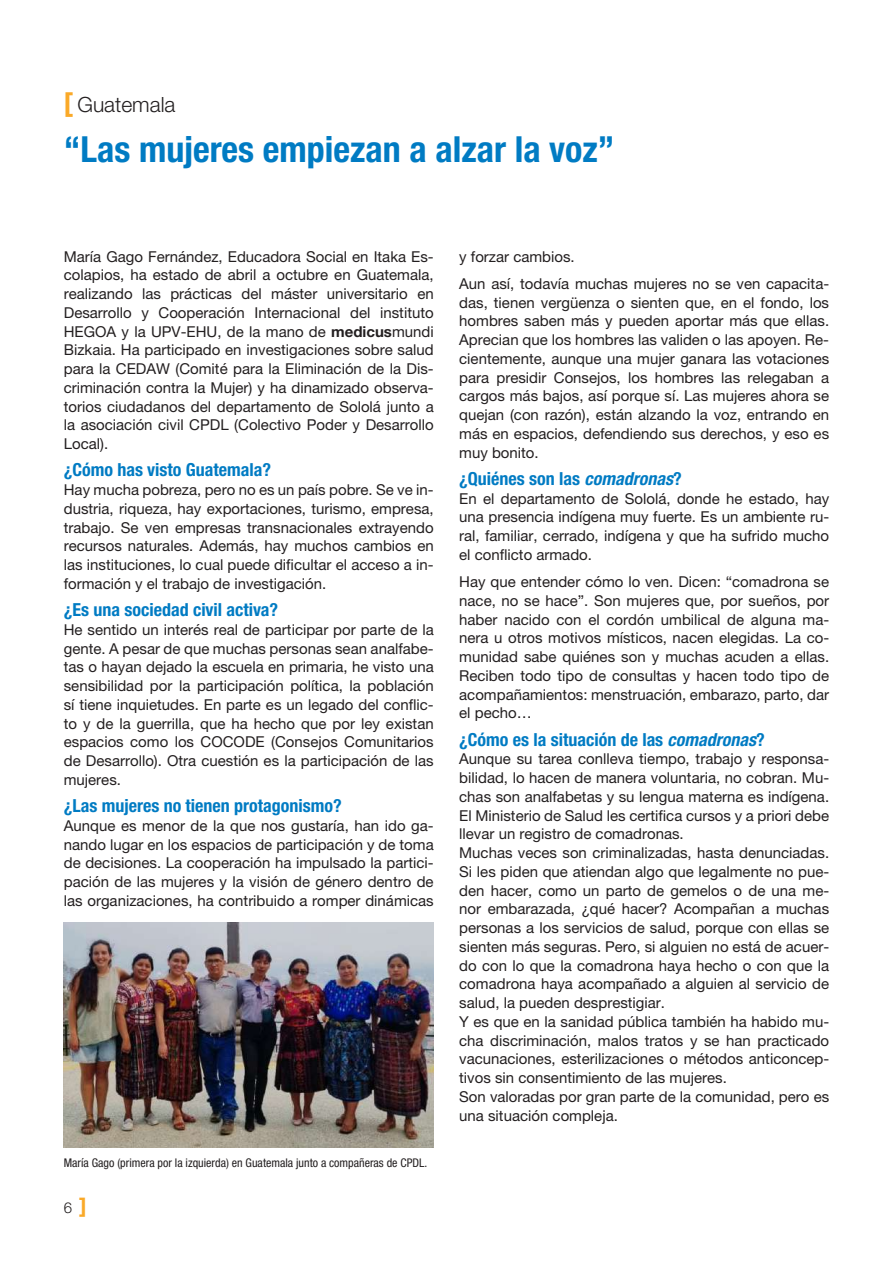
<style>
.page{position:relative;width:893px;height:1263px;background:#fff}
.page>*{position:absolute;margin:0;border:0;box-sizing:border-box;transform-origin:0 0}
.t1{font:700 condensed 36px "Helvetica Neue LT Pro";color:#007bc3}
.t2{font:300 21px "Helvetica Neue LT Pro";color:#231f20}
.t3{font:700 condensed 18px "Helvetica Neue LT Pro";color:#007bc3}
.t4{font:15px/18.8px "Helvetica Neue LT Pro";color:#231f20;text-align:justify}
.t5{font:300 15px "Helvetica Neue LT Pro";color:#231f20}
.t6{font:condensed 12px "Helvetica Neue LT Pro";color:#231f20}
.s1{font-weight:700;font-size:27px;color:#faa928}
.s2{font-weight:700}
.s3{font-weight:700;font-size:21px;color:#faa928}
.s4{font-style:italic}
</style>
<div class="page">
<img style="left:64px;top:923px;width:370px;height:224px">
<h2 class="t2" style="left:64px;top:92px;width:113px"><span class="s1">[</span> Guatemala</h2>
<h1 class="t1" style="left:64px;top:127px;width:552px">“Las mujeres empiezan a alzar la voz”</h1>
<p class="t4" style="left:64px;top:247px;width:371px">María Gago Fernández, Educadora Social en Itaka Es&shy;colapios, ha estado de abril a octubre en Guatemala, realizando las prácticas del máster universitario en Desarrollo y Cooperación Internacional del instituto HEGOA y la UPV-EHU, de la mano de <span class="s2">medicus</span>mundi Bizkaia. Ha participado en investigaciones sobre salud para la CEDAW (Comité para la Eliminación de la Dis&shy;criminación contra la Mujer) y ha dinamizado observa&shy;torios ciudadanos del departamento de Sololá junto a la asociación civil CPDL (Colectivo Poder y Desarrollo Local).</p>
<p class="t3" style="left:64px;top:459px;width:209px">¿Cómo has visto Guatemala?</p>
<p class="t4" style="left:64px;top:480px;width:371px">Hay mucha pobreza, pero no es un país pobre. Se ve in&shy;dustria, riqueza, hay exportaciones, turismo, empresa, trabajo. Se ven empresas transnacionales extrayendo recursos naturales. Además, hay muchos cambios en las instituciones, lo cual puede dificultar el acceso a in&shy;formación y el trabajo de investigación.</p>
<p class="t3" style="left:64px;top:599px;width:216px">¿Es una sociedad civil activa?</p>
<p class="t4" style="left:64px;top:620px;width:371px">He sentido un interés real de participar por parte de la gente. A pesar de que muchas personas sean analfabe&shy;tas o hayan dejado la escuela en primaria, he visto una sensibilidad por la participación política, la población sí tiene inquietudes. En parte es un legado del conflic&shy;to y de la guerrilla, que ha hecho que por ley existan espacios como los COCODE (Consejos Comunitarios de Desarrollo). Otra cuestión es la participación de las mujeres.</p>
<p class="t3" style="left:64px;top:795px;width:280px">¿Las mujeres no tienen protagonismo?</p>
<p class="t4" style="left:64px;top:816px;width:371px">Aunque es menor de la que nos gustaría, han ido ga&shy;nando lugar en los espacios de participación y de toma de decisiones. La cooperación ha impulsado la partici&shy;pación de las mujeres y la visión de género dentro de las organizaciones, ha contribuido a romper dinámicas</p>
<p class="t6" style="left:64px;top:1156px;width:365px">María Gago (primera por la izquierda) en Guatemala junto a compañeras de CPDL.</p>
<p class="t5" style="left:64px;top:1198px;width:24px">6 <span class="s3">]</span></p>
<p class="t4" style="left:459px;top:242px;width:371px;line-height:27.3px">y forzar cambios.<br>Aun así, todavía muchas mujeres no se ven capacita-</p>
<p class="t4" style="left:459px;top:293px;width:371px">das, tienen vergüenza o sienten que, en el fondo, los hombres saben más y pueden aportar más que ellas.<br>Aprecian que los hombres las validen o las apoyen. Re&shy;cientemente, aunque una mujer ganara las votaciones para presidir Consejos, los hombres las relegaban a cargos más bajos, así porque sí. Las mujeres ahora se quejan (con razón), están alzando la voz, entrando en más en espacios, defendiendo sus derechos, y eso es muy bonito.</p>
<p class="t3" style="left:459px;top:468px;width:224px">¿Quiénes son las <span class="s4">comadronas</span>?</p>
<p class="t4" style="left:459px;top:489px;width:371px">En el departamento de Sololá, donde he estado, hay una presencia indígena muy fuerte. Es un ambiente ru&shy;ral, familiar, cerrado, indígena y que ha sufrido mucho el conflicto armado.</p>
<p class="t4" style="left:459px;top:572px;width:371px">Hay que entender cómo lo ven. Dicen: “comadrona se nace, no se hace”. Son mujeres que, por sueños, por haber nacido con el cordón umbilical de alguna ma&shy;nera u otros motivos místicos, nacen elegidas. La co&shy;munidad sabe quiénes son y muchas acuden a ellas.<br>Reciben todo tipo de consultas y hacen todo tipo de acompañamientos: menstruación, embarazo, parto, dar el pecho…</p>
<p class="t3" style="left:459px;top:728px;width:307px">¿Cómo es la situación de las <span class="s4">comadronas</span>?</p>
<p class="t4" style="left:459px;top:749px;width:371px;text-align:left">Aunque su tarea conlleva tiempo, trabajo y responsa&shy;bilidad, lo hacen de manera voluntaria, no cobran. Mu&shy;chas son analfabetas y su lengua materna es indígena.<br>El Ministerio de Salud les certifica cursos y a priori debe llevar un registro de comadronas.<br>Muchas veces son criminalizadas, hasta denunciadas.<br>Si les piden que atiendan algo que legalmente no pue&shy;den hacer, como un parto de gemelos o de una me&shy;nor embarazada, ¿qué hacer? Acompañan a muchas personas a los servicios de salud, porque con ellas se sienten más seguras. Pero, si alguien no está de acuer&shy;do con lo que la comadrona haya hecho o con que la comadrona haya acompañado a alguien al servicio de salud, la pueden desprestigiar.<br>Y es que en la sanidad pública también ha habido mu&shy;cha discriminación, malos tratos y se han practicado vacunaciones, esterilizaciones o métodos anticoncep&shy;tivos sin consentimiento de las mujeres.<br>Son valoradas por gran parte de la comunidad, pero es una situación compleja.</p>
</div>
